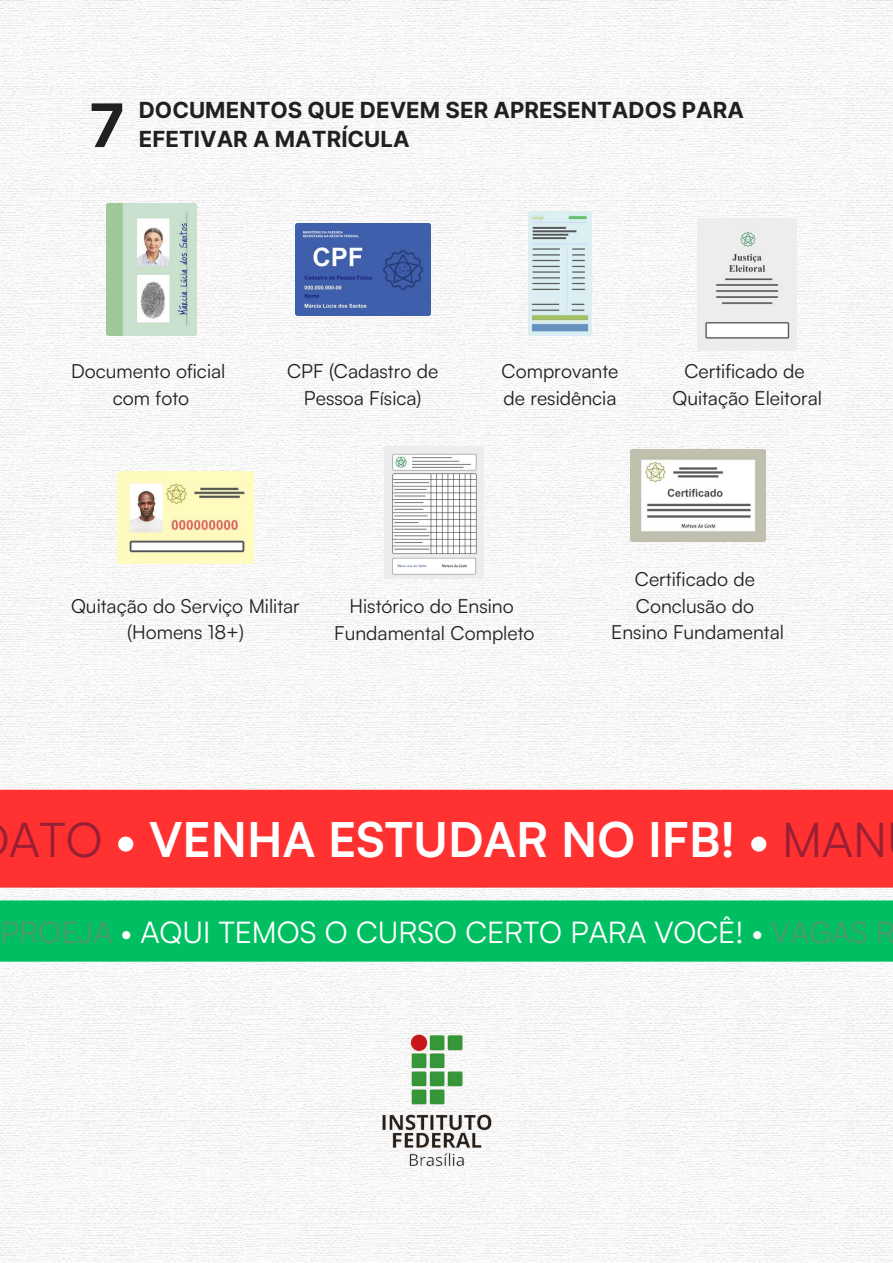
<style>
.page{position:relative;width:893px;height:1263px;background:#fff}
.page>*{position:absolute;margin:0;border:0;box-sizing:border-box;transform-origin:0 0}
.t1{font:700 60px "Inter";color:#202020}
.t2{font:700 47.85px "Satoshi";color:#fff}
.t3{font:29.78px "Satoshi";color:#fff}
.t4{font:700 22.2px "Inter";color:#202020}
.t5{font:19.35px/26.8px "Satoshi";color:#222;text-align:center}
.t6{font:19.35px/27px "Satoshi";color:#202020;text-align:center}
.s1{font-weight:400;color:#9b1f34}
.s2{color:#519871}
.s3{color:#f7f7f7}
</style>
<div class="page">
<img style="left:0;top:0;width:893px;height:1263px">
<img style="left:106px;top:203px;width:90px;height:132px">
<img style="left:295px;top:223px;width:135px;height:92px">
<img style="left:117px;top:471px;width:136px;height:93px">
<img style="left:385px;top:446px;width:99px;height:132px">
<img style="left:528px;top:211px;width:63px;height:125px">
<img style="left:697px;top:219px;width:99px;height:132px">
<img style="left:630px;top:450px;width:135px;height:91px">
<img style="left:375px;top:1018px;width:126px;height:155px">
<div style="left:0;top:790px;width:893px;height:97px;background:#ff3131"></div>
<div style="left:0;top:900px;width:893px;height:62px;background:#00bf63"></div>
<h1 class="t1" style="left:89px;top:89px;width:37px">7</h1>
<p class="t4" style="left:139px;top:97px;width:606px">DOCUMENTOS QUE DEVEM SER APRESENTADOS PARA</p>
<p class="t4" style="left:139px;top:126px;width:272px">EFETIVAR A MATRÍCULA</p>
<p class="t6" style="left:71px;top:357px;width:156px">Documento oficial com foto</p>
<p class="t6" style="left:287px;top:357px;width:153px">CPF (Cadastro de<br>Pessoa Física)</p>
<p class="t6" style="left:501px;top:357px;width:118px;text-align:left">Comprovante de residência</p>
<p class="t6" style="left:672px;top:357px;width:151px">Certificado de<br>Quitação Eleitoral</p>
<p class="t5" style="left:71px;top:592px;width:230px">Quitação do Serviço Militar (Homens 18+)</p>
<p class="t5" style="left:334px;top:592px;width:202px">Histórico do Ensino<br>Fundamental Completo</p>
<p class="t5" style="left:611px;top:565px;width:174px">Certificado de<br>Conclusão do<br>Ensino Fundamental</p>
<h2 class="t2" style="left:9px;top:809px;width:879px"><span class="s1">ATO</span> • VENHA ESTUDAR NO IFB! • <span class="s1">MAN</span></h2>
<h3 class="t3" style="left:1px;top:912px;width:895px"><span class="s2">PROEJA</span> • AQUI TEMOS O CURSO CERTO PARA VOCÊ! <span class="s3">•</span> <span class="s2">VAGAS R</span></h3>
</div>
